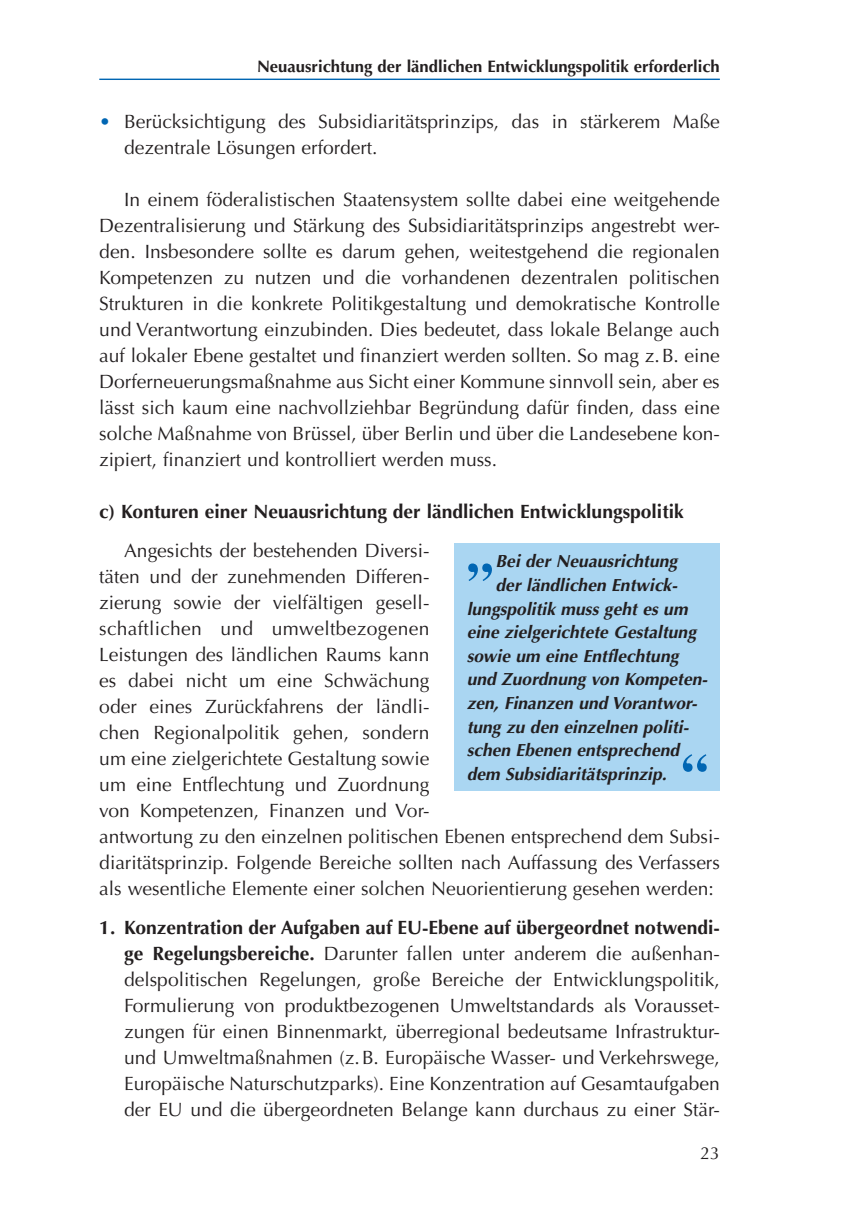
<style>
.page{position:relative;width:844px;height:1216px;background:#fff}
.page>*{position:absolute;margin:0;border:0;box-sizing:border-box;transform-origin:0 0}
.t1{font:700 52.5px "Times";color:#0166b3}
.t2{font:19.25px/25.9px "Optima";color:#231f20}
.t3{font:700 19.25px "Optima";color:#231f20}
.t4{font:italic 700 17.5px "Optima";color:#231f20}
.t5{font:17.5px "Optima";color:#231f20}
.t6{font:700 16.62px "Optima";color:#231f20}
.s1{color:#0166b3}
.s2{font-weight:700}
</style>
<div class="page">
<hr style="left:99px;top:79px;width:620px;height:1px;background:#0166b3">
<div style="left:454px;top:543px;width:265px;height:247px;background:#aad6f2"></div>
<p class="t6" style="left:257px;top:56px;width:464px">Neuausrichtung der ländlichen Entwicklungspolitik erforderlich</p>
<p class="t2" style="left:124px;top:108px;width:597px;text-indent:-25px"><span class="s1">•</span> Berücksichtigung des Subsidiaritätsprinzips, das in stärkerem Maße dezentrale Lösungen erfordert.</p>
<p class="t2" style="left:99px;top:186px;width:622px;text-align:justify;text-indent:25px">In einem föderalistischen Staatensystem sollte dabei eine weitgehende Dezentralisierung und Stärkung des Subsidiaritätsprinzips angestrebt wer&shy;den. Insbesondere sollte es darum gehen, weitestgehend die regionalen Kompetenzen zu nutzen und die vorhandenen dezentralen politischen Strukturen in die konkrete Politikgestaltung und demokratische Kontrolle und Verantwortung einzubinden. Dies bedeutet, dass lokale Belange auch auf lokaler Ebene gestaltet und finanziert werden sollten. So mag z.B. eine Dorferneuerungsmaßnahme aus Sicht einer Kommune sinnvoll sein, aber es lässt sich kaum eine nachvollziehbar Begründung dafür finden, dass eine solche Maßnahme von Brüssel, über Berlin und über die Landesebene kon&shy;zipiert, finanziert und kontrolliert werden muss.</p>
<p class="t3" style="left:99px;top:500px;width:585px">c) Konturen einer Neuausrichtung der ländlichen Entwicklungspolitik</p>
<p class="t2" style="left:99px;top:537px;width:622px;text-indent:25px">Angesichts der bestehenden Diversi-<br>täten und der zunehmenden Differen-<br>zierung sowie der vielfältigen gesell-<br>schaftlichen und umweltbezogenen<br>Leistungen des ländlichen Raums kann<br>es dabei nicht um eine Schwächung<br>oder eines Zurückfahrens der ländli-<br>chen Regionalpolitik gehen, sondern<br>um eine zielgerichtete Gestaltung sowie<br>um eine Entflechtung und Zuordnung<br>von Kompetenzen, Finanzen und Vor-<br>antwortung zu den einzelnen politischen Ebenen entsprechend dem Subsi&shy;diaritätsprinzip. Folgende Bereiche sollten nach Auffassung des Verfassers als wesentliche Elemente einer solchen Neuorientierung gesehen werden:</p>
<p class="t2" style="left:124px;top:914px;width:597px;text-align:justify;text-indent:-25px"><span class="s2">1. Konzentration der Aufgaben auf EU-Ebene auf übergeordnet notwendi&shy;ge Regelungsbereiche.</span> Darunter fallen unter anderem die außenhan&shy;delspolitischen Regelungen, große Bereiche der Entwicklungspolitik, Formulierung von produktbezogenen Umweltstandards als Vorausset&shy;zungen für einen Binnenmarkt, überregional bedeutsame Infrastruktur&shy;und Umweltmaßnahmen (z.B. Europäische Wasser- und Verkehrswege, Europäische Naturschutzparks). Eine Konzentration auf Gesamtaufgaben der EU und die übergeordneten Belange kann durchaus zu einer Stär-</p>
<p class="t4" style="left:495px;top:551px;width:183px">Bei der Neuausrichtung</p>
<p class="t4" style="left:495px;top:574px;width:183px">der ländlichen Entwick-</p>
<p class="t4" style="left:466px;top:598px;width:222px">lungspolitik muss geht es um</p>
<p class="t4" style="left:466px;top:622px;width:231px">eine zielgerichtete Gestaltung</p>
<p class="t4" style="left:466px;top:645px;width:213px">sowie um eine Entflechtung</p>
<p class="t4" style="left:466px;top:669px;width:242px">und Zuordnung von Kompeten-</p>
<p class="t4" style="left:466px;top:693px;width:232px">zen, Finanzen und Vorantwor-</p>
<p class="t4" style="left:466px;top:716px;width:223px">tung zu den einzelnen politi-</p>
<p class="t4" style="left:466px;top:740px;width:214px">schen Ebenen entsprechend</p>
<p class="t4" style="left:466px;top:763px;width:201px">dem Subsidiaritätsprinzip.</p>
<h1 class="t1" style="left:466px;top:503px;width:28px">„</h1>
<h1 class="t1" style="left:681px;top:722px;width:28px">“</h1>
<p class="t5" style="left:700px;top:1143px;width:21px">23</p>
</div>
